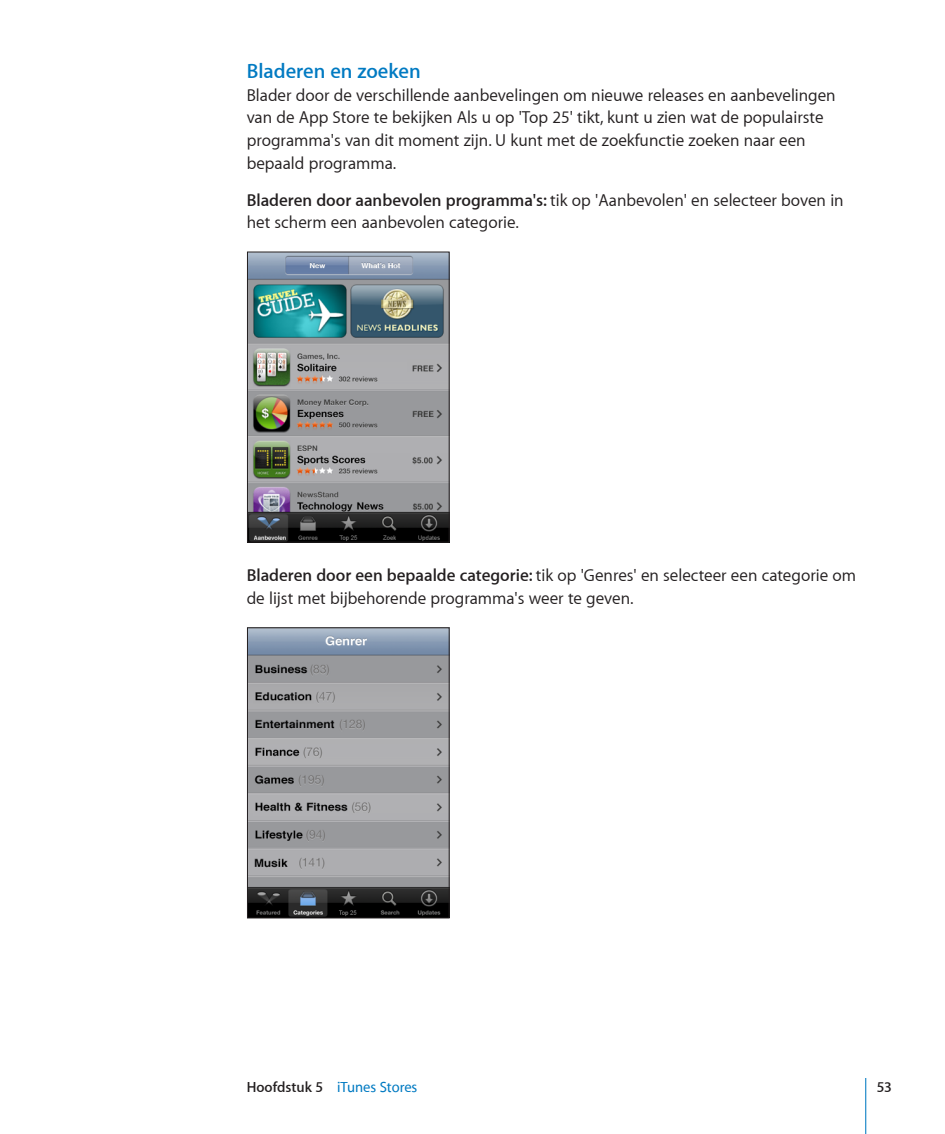
<style>
.page{position:relative;width:945px;height:1134px;background:#fff}
.page>*{position:absolute;margin:0;border:0;box-sizing:border-box;transform-origin:0 0}
.t1{font:600 21px "Myriad Set";color:#007ac2}
.t2{font:17.5px/22.8px "Myriad Set Text";color:#231f20}
.t3{font:500 14.88px "Myriad Set";letter-spacing:-.005em;color:#007ac2}
.t4{font:600 14.88px "Myriad Set";color:#231f20}
.s1{font-family:"Myriad Set";font-weight:600}
.s2{font-weight:600;color:#231f20}
</style>
<div class="page">
<hr style="left:865px;top:1078px;width:1px;height:56px;background:#007ac2">
<img style="left:249px;top:254px;width:199px;height:287px">
<div style="left:247px;top:252px;width:203px;height:291px;border:1px solid #231f20"></div>
<img style="left:249px;top:629px;width:199px;height:287px">
<div style="left:247px;top:627px;width:203px;height:291px;border:1px solid #231f20"></div>
<p class="t1" style="left:247px;top:58px;width:176px">Bladeren en zoeken</p>
<p class="t2" style="left:247px;top:83px;width:591px">Blader door de verschillende aanbevelingen om nieuwe releases en aanbevelingen van de App Store te bekijken Als u op 'Top 25' tikt, kunt u zien wat de populairste programma's van dit moment zijn. U kunt met de zoekfunctie zoeken naar een bepaald programma.</p>
<p class="t2" style="left:247px;top:188px;width:598px"><span class="s1">Bladeren door aanbevolen programma's:</span> tik op 'Aanbevolen' en selecteer boven in het scherm een aanbevolen categorie.</p>
<p class="t2" style="left:247px;top:564px;width:611px"><span class="s1">Bladeren door een bepaalde categorie:</span> tik op 'Genres' en selecteer een categorie om de lijst met bijbehorende programma's weer te geven.</p>
<p class="t3" style="left:247px;top:1078px;width:172px"><span class="s2">Hoofdstuk 5</span> iTunes Stores</p>
<p class="t4" style="left:877px;top:1078px;width:16px">53</p>
</div>
